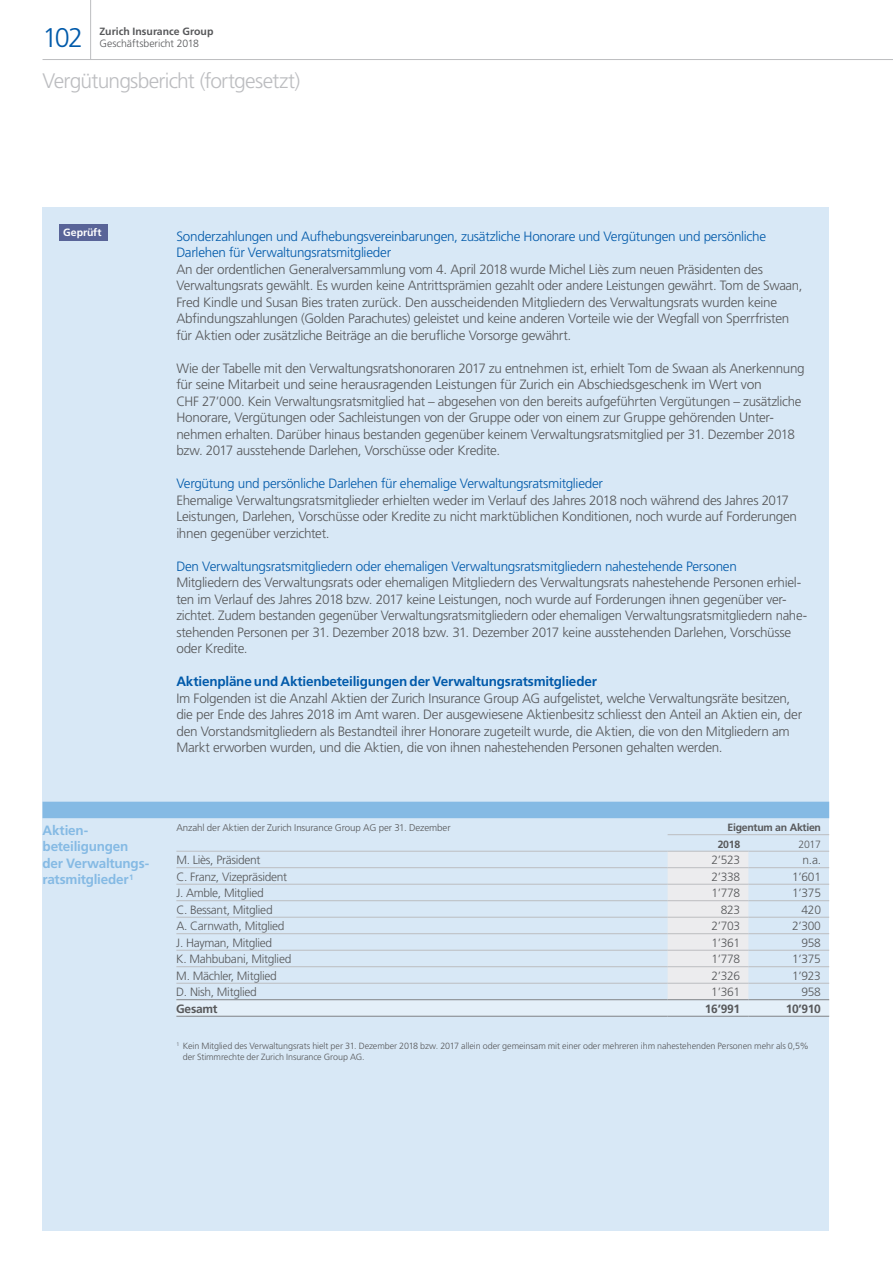
<style>
.page{position:relative;width:893px;height:1263px;background:#fff}
.page>*{position:absolute;margin:0;border:0;box-sizing:border-box;transform-origin:0 0}
.t1{font:300 27px "Frutiger LT Std";color:#015aaa}
.t2{font:300 21px "Frutiger LT Std";letter-spacing:-.035em;color:#bcbdc0}
.t3{font:300 13.5px/16.5px "Frutiger LT Std";letter-spacing:-.02em;color:#57585a}
.t4{font:300 13.5px/16.5px "Frutiger LT Std";letter-spacing:-.025em;color:#015aaa}
.t5{font:700 13.5px "Frutiger LT Std";letter-spacing:-.015em;color:#015aaa}
.t6{font:700 13.5px/16.5px "Frutiger LT Std";letter-spacing:-.015em;color:#85bae4}
.t7{font:300 12px "Frutiger LT Std";letter-spacing:-.025em;color:#57585a}
.t8{font:700 12px "Frutiger LT Std";letter-spacing:-.025em;color:#57585a}
.t9{font:700 10.5px/16.5px "Frutiger LT Std";letter-spacing:-.01em;color:#57585a}
.t10{font:300 10.5px "Frutiger LT Std";letter-spacing:-.005em;color:#57585a}
.t11{font:700 10.5px "Frutiger LT Std";letter-spacing:-.005em;color:#fff}
.t12{font:300 9.75px "Frutiger LT Std";letter-spacing:-.01em;color:#57585a}
.t13{font:300 9px/10.5px "Frutiger LT Std";letter-spacing:-.01em;color:#57585a}
</style>
<div class="page">
<hr style="left:43px;top:59px;width:850px;height:1px;background:#bcbdc0">
<hr style="left:90px;top:0;width:1px;height:60px;background:#bcbdc0">
<div style="left:43px;top:208px;width:786px;height:1023px;background:#d8e8f6"></div>
<div style="left:59px;top:224px;width:48px;height:17px;background:#596498"></div>
<div style="left:43px;top:802px;width:786px;height:16px;background:#85bae4"></div>
<svg style="left:176px;top:852px;width:653px;height:164px"></svg>
<hr style="left:668px;top:834px;width:80px;height:1px;background:#bcbdc0">
<hr style="left:748px;top:834px;width:81px;height:1px;background:#bcbdc0">
<hr style="left:176px;top:851px;width:492px;height:1px;background:#bcbdc0">
<hr style="left:668px;top:851px;width:80px;height:1px;background:#bcbdc0">
<hr style="left:748px;top:851px;width:81px;height:1px;background:#bcbdc0">
<hr style="left:176px;top:867px;width:492px;height:1px;background:#bcbdc0">
<hr style="left:668px;top:867px;width:80px;height:1px;background:#bcbdc0">
<hr style="left:748px;top:867px;width:81px;height:1px;background:#bcbdc0">
<hr style="left:176px;top:884px;width:492px;height:1px;background:#bcbdc0">
<hr style="left:668px;top:884px;width:80px;height:1px;background:#bcbdc0">
<hr style="left:748px;top:884px;width:81px;height:1px;background:#bcbdc0">
<hr style="left:176px;top:900px;width:492px;height:1px;background:#bcbdc0">
<hr style="left:668px;top:900px;width:80px;height:1px;background:#bcbdc0">
<hr style="left:748px;top:900px;width:81px;height:1px;background:#bcbdc0">
<hr style="left:176px;top:917px;width:492px;height:1px;background:#bcbdc0">
<hr style="left:668px;top:917px;width:80px;height:1px;background:#bcbdc0">
<hr style="left:748px;top:917px;width:81px;height:1px;background:#bcbdc0">
<hr style="left:176px;top:933px;width:492px;height:1px;background:#bcbdc0">
<hr style="left:668px;top:933px;width:80px;height:1px;background:#bcbdc0">
<hr style="left:748px;top:933px;width:81px;height:1px;background:#bcbdc0">
<hr style="left:176px;top:950px;width:492px;height:1px;background:#bcbdc0">
<hr style="left:668px;top:950px;width:80px;height:1px;background:#bcbdc0">
<hr style="left:748px;top:950px;width:81px;height:1px;background:#bcbdc0">
<hr style="left:176px;top:966px;width:492px;height:1px;background:#bcbdc0">
<hr style="left:668px;top:966px;width:80px;height:1px;background:#bcbdc0">
<hr style="left:748px;top:966px;width:81px;height:1px;background:#bcbdc0">
<hr style="left:176px;top:983px;width:492px;height:1px;background:#bcbdc0">
<hr style="left:668px;top:983px;width:80px;height:1px;background:#bcbdc0">
<hr style="left:748px;top:983px;width:81px;height:1px;background:#bcbdc0">
<hr style="left:176px;top:999px;width:492px;height:1px;background:#808285">
<hr style="left:668px;top:999px;width:80px;height:1px;background:#808285">
<hr style="left:748px;top:999px;width:81px;height:1px;background:#808285">
<hr style="left:176px;top:1016px;width:492px;height:1px;background:#808285">
<hr style="left:668px;top:1016px;width:80px;height:1px;background:#808285">
<hr style="left:748px;top:1016px;width:81px;height:1px;background:#808285">
<h1 class="t1" style="left:43px;top:22px;width:42px">102</h1>
<p class="t9" style="left:99px;top:23px;width:115px">Zurich Insurance Group</p>
<p class="t10" style="left:99px;top:37px;width:101px">Geschäftsbericht 2018</p>
<h2 class="t2" style="left:43px;top:69px;width:259px">Vergütungsbericht (fortgesetzt)</h2>
<p class="t11" style="left:63px;top:226px;width:40px">Geprüft</p>
<p class="t4" style="left:176px;top:228px;width:591px">Sonderzahlungen und Aufhebungsvereinbarungen, zusätzliche Honorare und Vergütungen und persönliche<br>Darlehen für Verwaltungsratsmitglieder</p>
<p class="t3" style="left:176px;top:261px;width:628px">An der ordentlichen Generalversammlung vom 4. April 2018 wurde Michel Liès zum neuen Präsidenten des Verwaltungsrats gewählt. Es wurden keine Antrittsprämien gezahlt oder andere Leistungen gewährt. Tom de Swaan, Fred Kindle und Susan Bies traten zurück. Den ausscheidenden Mitgliedern des Verwaltungsrats wurden keine Abfindungszahlungen (Golden Parachutes) geleistet und keine anderen Vorteile wie der Wegfall von Sperrfristen für Aktien oder zusätzliche Beiträge an die berufliche Vorsorge gewährt.</p>
<p class="t3" style="left:176px;top:360px;width:630px">Wie der Tabelle mit den Verwaltungsratshonoraren 2017 zu entnehmen ist, erhielt Tom de Swaan als Anerkennung für seine Mitarbeit und seine herausragenden Leistungen für Zurich ein Abschiedsgeschenk im Wert von<br>CHF 27’000. Kein Verwaltungsratsmitglied hat – abgesehen von den bereits aufgeführten Vergütungen – zusätzliche Honorare, Vergütungen oder Sachleistungen von der Gruppe oder von einem zur Gruppe gehörenden Unter&shy;nehmen erhalten. Darüber hinaus bestanden gegenüber keinem Verwaltungsratsmitglied per 31. Dezember 2018 bzw. 2017 ausstehende Darlehen, Vorschüsse oder Kredite.</p>
<p class="t4" style="left:176px;top:475px;width:428px">Vergütung und persönliche Darlehen für ehemalige Verwaltungsratsmitglieder</p>
<p class="t3" style="left:176px;top:492px;width:622px">Ehemalige Verwaltungsratsmitglieder erhielten weder im Verlauf des Jahres 2018 noch während des Jahres 2017<br>Leistungen, Darlehen, Vorschüsse oder Kredite zu nicht marktüblichen Konditionen, noch wurde auf Forderungen ihnen gegenüber verzichtet.</p>
<p class="t4" style="left:176px;top:558px;width:562px">Den Verwaltungsratsmitgliedern oder ehemaligen Verwaltungsratsmitgliedern nahestehende Personen</p>
<p class="t3" style="left:176px;top:574px;width:631px">Mitgliedern des Verwaltungsrats oder ehemaligen Mitgliedern des Verwaltungsrats nahestehende Personen erhiel&shy;ten im Verlauf des Jahres 2018 bzw. 2017 keine Leistungen, noch wurde auf Forderungen ihnen gegenüber ver&shy;zichtet. Zudem bestanden gegenüber Verwaltungsratsmitgliedern oder ehemaligen Verwaltungsratsmitgliedern nahe&shy;stehenden Personen per 31. Dezember 2018 bzw. 31. Dezember 2017 keine ausstehenden Darlehen, Vorschüsse oder Kredite.</p>
<p class="t5" style="left:176px;top:673px;width:422px">Aktienpläne und Aktienbeteiligungen der Verwaltungsratsmitglieder</p>
<p class="t3" style="left:176px;top:690px;width:627px">Im Folgenden ist die Anzahl Aktien der Zurich Insurance Group AG aufgelistet, welche Verwaltungsräte besitzen, die per Ende des Jahres 2018 im Amt waren. Der ausgewiesene Aktienbesitz schliesst den Anteil an Aktien ein, der den Vorstandsmitgliedern als Bestandteil ihrer Honorare zugeteilt wurde, die Aktien, die von den Mitgliedern am Markt erworben wurden, und die Aktien, die von ihnen nahestehenden Personen gehalten werden.</p>
<p class="t6" style="left:43px;top:822px;width:107px">Aktien&shy;beteiligungen der Verwaltungs&shy;ratsmitglieder<sup>1</sup></p>
<p class="t12" style="left:176px;top:822px;width:276px">Anzahl der Aktien der Zurich Insurance Group AG per 31. Dezember</p>
<p class="t9" style="left:718px;top:819px;width:105px;text-indent:10px">Eigentum an Aktien<br>2018</p>
<p class="t10" style="left:798px;top:838px;width:24px">2017</p>
<p class="t7" style="left:176px;top:853px;width:86px">M. Liès, Präsident</p>
<p class="t7" style="left:711px;top:853px;width:30px">2’523</p>
<p class="t7" style="left:803px;top:853px;width:20px">n.a.</p>
<p class="t7" style="left:176px;top:870px;width:112px">C. Franz, Vizepräsident</p>
<p class="t7" style="left:711px;top:870px;width:30px">2’338</p>
<p class="t7" style="left:792px;top:870px;width:30px">1’601</p>
<p class="t7" style="left:176px;top:886px;width:89px">J. Amble, Mitglied</p>
<p class="t7" style="left:711px;top:886px;width:30px">1’778</p>
<p class="t7" style="left:792px;top:886px;width:30px">1’375</p>
<p class="t7" style="left:176px;top:903px;width:98px">C. Bessant, Mitglied</p>
<p class="t7" style="left:721px;top:903px;width:21px">823</p>
<p class="t7" style="left:802px;top:903px;width:21px">420</p>
<p class="t7" style="left:176px;top:919px;width:110px">A. Carnwath, Mitglied</p>
<p class="t7" style="left:711px;top:919px;width:30px">2’703</p>
<p class="t7" style="left:792px;top:919px;width:30px">2’300</p>
<p class="t7" style="left:176px;top:936px;width:97px">J. Hayman, Mitglied</p>
<p class="t7" style="left:711px;top:936px;width:30px">1’361</p>
<p class="t7" style="left:801px;top:936px;width:21px">958</p>
<p class="t7" style="left:176px;top:952px;width:117px">K. Mahbubani, Mitglied</p>
<p class="t7" style="left:711px;top:952px;width:30px">1’778</p>
<p class="t7" style="left:792px;top:952px;width:30px">1’375</p>
<p class="t7" style="left:176px;top:969px;width:102px">M. Mächler, Mitglied</p>
<p class="t7" style="left:711px;top:969px;width:30px">2’326</p>
<p class="t7" style="left:792px;top:969px;width:30px">1’923</p>
<p class="t7" style="left:176px;top:985px;width:82px">D. Nish, Mitglied</p>
<p class="t7" style="left:711px;top:985px;width:30px">1’361</p>
<p class="t7" style="left:801px;top:985px;width:21px">958</p>
<p class="t8" style="left:176px;top:1001px;width:43px">Gesamt</p>
<p class="t8" style="left:705px;top:1001px;width:37px">16’991</p>
<p class="t8" style="left:786px;top:1001px;width:37px">10’910</p>
<p class="t13" style="left:183px;top:1041px;width:627px;text-indent:-6px"><sup>1</sup> Kein Mitglied des Verwaltungsrats hielt per 31. Dezember 2018 bzw. 2017 allein oder gemeinsam mit einer oder mehreren ihm nahestehenden Personen mehr als 0,5% der Stimmrechte der Zurich Insurance Group AG.</p>
</div>
